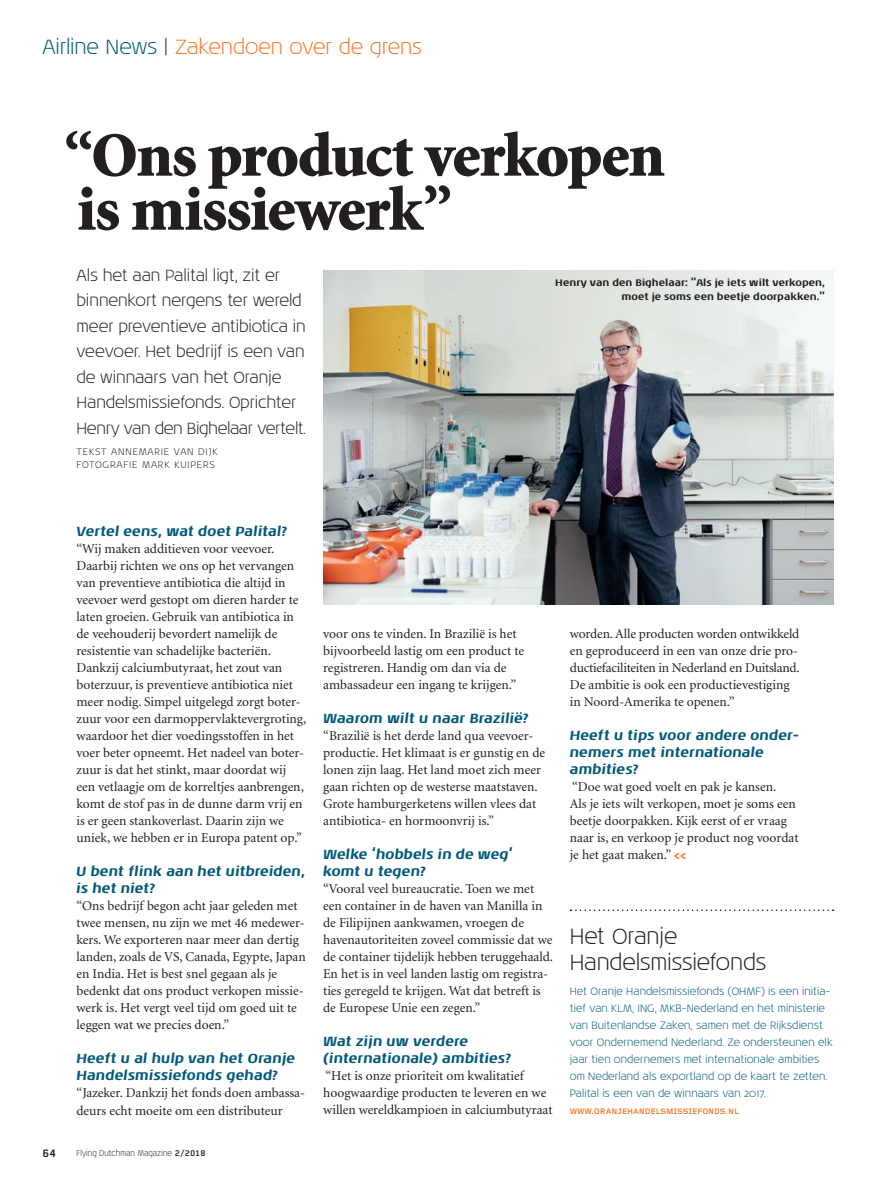
<style>
.page{position:relative;width:893px;height:1191px;background:#fff}
.page>*{position:absolute;margin:0;border:0;box-sizing:border-box;transform-origin:0 0}
.t1{font:900 63px/54px "Minion";letter-spacing:-.02em;color:#231f20}
.t2{font:300 22.5px/25.5px "Noa LT Std";letter-spacing:-.01em;color:#231f20}
.t3{font:300 21px "Noa LT Std";letter-spacing:-.01em;color:#f4792a}
.t4{font:300 16.5px/25.5px "Noa LT Std";letter-spacing:-.015em;color:#231f20}
.t5{font:13.5px/17px "Minion";color:#231f20}
.t6{font:italic 700 13.5px/17px "Noa LT Std";letter-spacing:.005em;color:#00597c}
.t7{font:700 11.25px "Foundry Gridnik";color:#231f20}
.t8{font:300 10.8px/17px "Noa LT Std";color:#00597c}
.t9{font:700 9.75px/14.2px "Noa LT Std";color:#231f20;text-align:right}
.t10{font:300 9.75px/13.5px "Noa LT Std";letter-spacing:.075em;color:#231f20}
.t11{font:300 8.55px "Noa LT Std";color:#231f20;scale:.9 1}
.t12{font:700 8.25px "Foundry Gridnik";letter-spacing:-.01em;color:#f4792a}
.s1{color:#00597c}
.s2{font-family:"Foundry Gridnik";font-weight:700}
.s3{font-family:"Noa LT Std";font-weight:700;font-size:12px;color:#f4792a}
</style>
<div class="page">
<img style="left:323px;top:270px;width:510px;height:334px">
<svg style="left:571px;top:909px;width:263px;height:2px"></svg>
<h3 class="t3" style="left:43px;top:34px;width:381px"><span class="s1">Airline News |</span> Zakendoen over de grens</h3>
<h1 class="t1" style="left:64px;top:130px;width:602px">“Ons product verkopen is missiewerk”</h1>
<p class="t4" style="left:77px;top:263px;width:231px">Als het aan Palital ligt, zit er binnenkort nergens ter wereld meer preventieve antibiotica in veevoer. Het bedrijf is een van de winnaars van het Oranje<br>Handelsmissiefonds. Oprichter<br>Henry van den Bighelaar vertelt.</p>
<p class="t10" style="left:77px;top:445px;width:143px">TEKST ANNEMARIE VAN DIJK<br>FOTOGRAFIE MARK KUIPERS</p>
<p class="t9" style="left:555px;top:276px;width:271px">Henry van den Bighelaar: “Als je iets wilt verkopen, moet je soms een beetje doorpakken.”</p>
<p class="t6" style="left:77px;top:523px;width:213px">Vertel eens, wat doet Palital?</p>
<p class="t5" style="left:77px;top:540px;width:231px">“Wij maken additieven voor veevoer.<br>Daarbij richten we ons op het vervangen van preventieve antibiotica die altijd in veevoer werd gestopt om dieren harder te laten groeien. Gebruik van antibiotica in de veehouderij bevordert namelijk de resistentie van schadelijke bacteriën.<br>Dankzij calciumbutyraat, het zout van boterzuur, is preventieve antibiotica niet meer nodig. Simpel uitgelegd zorgt boter&shy;zuur voor een darmoppervlaktevergroting, waardoor het dier voedingsstoffen in het voer beter opneemt. Het nadeel van boter&shy;zuur is dat het stinkt, maar doordat wij een vetlaagje om de korreltjes aanbrengen, komt de stof pas in de dunne darm vrij en is er geen stankoverlast. Daarin zijn we uniek, we hebben er in Europa patent op.”</p>
<p class="t6" style="left:77px;top:863px;width:230px">U bent flink aan het uitbreiden, is het niet?</p>
<p class="t5" style="left:77px;top:898px;width:231px">“Ons bedrijf begon acht jaar geleden met twee mensen, nu zijn we met 46 medewer&shy;kers. We exporteren naar meer dan dertig landen, zoals de VS, Canada, Egypte, Japan en India. Het is best snel gegaan als je bedenkt dat ons product verkopen missie&shy;werk is. Het vergt veel tijd om goed uit te leggen wat we precies doen.”</p>
<p class="t6" style="left:77px;top:1050px;width:220px">Heeft u al hulp van het Oranje<br>Handelsmissiefonds gehad?</p>
<p class="t5" style="left:77px;top:1085px;width:230px">“Jazeker. Dankzij het fonds doen ambassa&shy;deurs echt moeite om een distributeur</p>
<p class="t7" style="left:43px;top:1146px;width:15px">64</p>
<p class="t11" style="left:77px;top:1148px;width:145px">Flying Dutchman Magazine <span class="s2">2/2018</span></p>
<p class="t5" style="left:323px;top:626px;width:203px">voor ons te vinden. In Brazilië is het bijvoorbeeld lastig om een product te registreren. Handig om dan via de ambassadeur een ingang te krijgen.”</p>
<p class="t6" style="left:323px;top:710px;width:207px">Waarom wilt u naar Brazilië?</p>
<p class="t5" style="left:323px;top:728px;width:223px">“Brazilië is het derde land qua veevoer&shy;productie. Het klimaat is er gunstig en de lonen zijn laag. Het land moet zich meer gaan richten op de westerse maatstaven.<br>Grote hamburgerketens willen vlees dat antibiotica- en hormoonvrij is.”</p>
<p class="t6" style="left:323px;top:846px;width:191px">Welke ‘hobbels in de weg’ komt u tegen?</p>
<p class="t5" style="left:323px;top:881px;width:232px">“Vooral veel bureaucratie. Toen we met een container in de haven van Manilla in de Filipijnen aankwamen, vroegen de havenautoriteiten zoveel commissie dat we de container tijdelijk hebben teruggehaald.<br>En het is in veel landen lastig om registra&shy;ties geregeld te krijgen. Wat dat betreft is de Europese Unie een zegen.”</p>
<p class="t6" style="left:323px;top:1033px;width:190px">Wat zijn uw verdere (internationale) ambities?</p>
<p class="t5" style="left:323px;top:1068px;width:231px">“Het is onze prioriteit om kwalitatief hoogwaardige producten te leveren en we willen wereldkampioen in calciumbutyraat</p>
<p class="t5" style="left:570px;top:626px;width:231px">worden. Alle producten worden ontwikkeld en geproduceerd in een van onze drie pro&shy;ductiefaciliteiten in Nederland en Duitsland.<br>De ambitie is ook een productievestiging in Noord-Amerika te openen.”</p>
<p class="t6" style="left:570px;top:727px;width:231px">Heeft u tips voor andere onder&shy;nemers met internationale ambities?</p>
<p class="t5" style="left:570px;top:779px;width:230px">“Doe wat goed voelt en pak je kansen.<br>Als je iets wilt verkopen, moet je soms een beetje doorpakken. Kijk eerst of er vraag naar is, en verkoop je product nog voordat je het gaat maken.” <span class="s3">&lt;&lt;</span></p>
<h2 class="t2" style="left:570px;top:924px;width:198px">Het Oranje<br>Handelsmissiefonds</h2>
<p class="t8" style="left:570px;top:983px;width:265px">Het Oranje Handelsmissiefonds (OHMF) is een initia&shy;tief van KLM, ING, MKB-Nederland en het ministerie van Buitenlandse Zaken, samen met de Rijksdienst voor Ondernemend Nederland. Ze ondersteunen elk jaar tien ondernemers met internationale ambities om Nederland als exportland op de kaart te zetten.<br>Palital is een van de winnaars van 2017.</p>
<p class="t12" style="left:570px;top:1107px;width:170px">WWW.ORANJEHANDELSMISSIEFONDS.NL</p>
</div>
